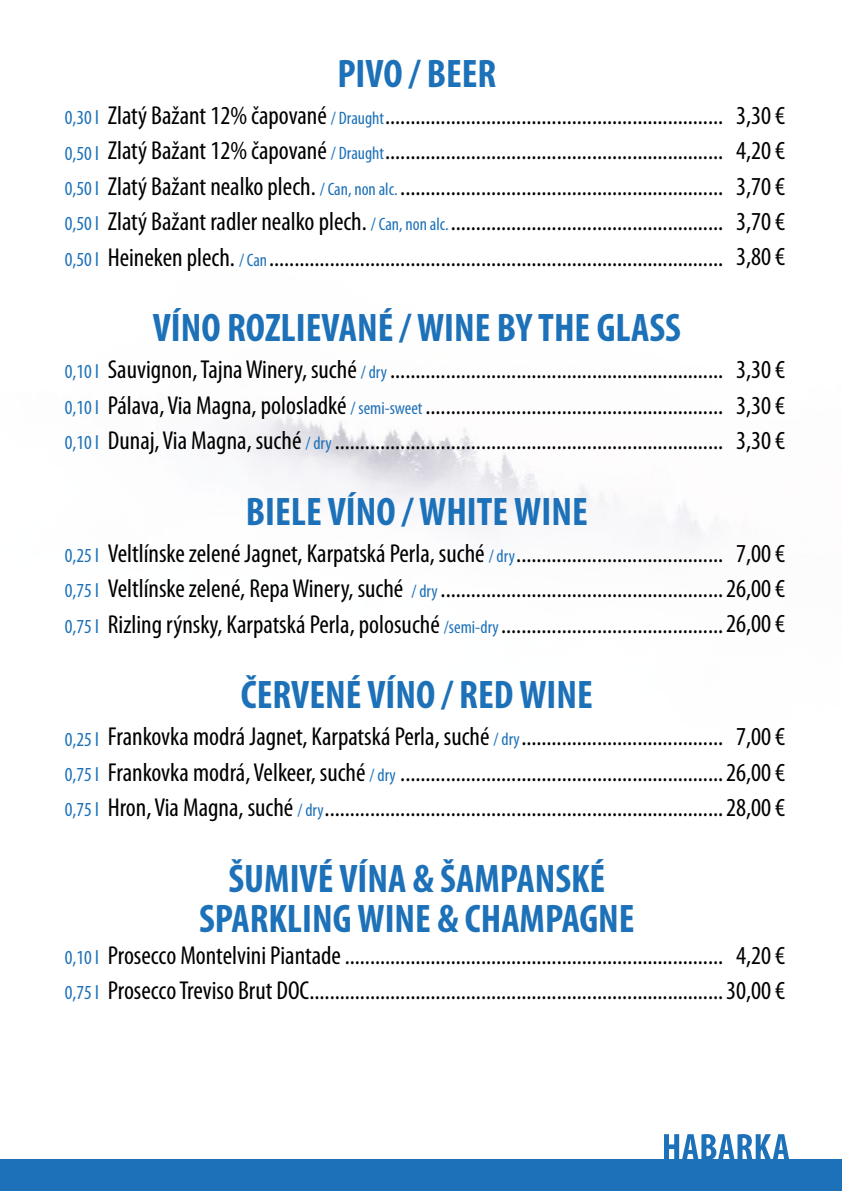
<style>
.page{position:relative;width:842px;height:1191px;background:#fff}
.page>*{position:absolute;margin:0;border:0;box-sizing:border-box;transform-origin:0 0}
.t1{font:700 condensed 40px/40px "Myriad Pro";color:#1d71b8;text-align:center}
.t2{font:condensed 26px/35.4px "Myriad Pro";color:#000;text-align:justify}
.t3{font:condensed 20px/35.4px "Myriad Pro";color:#1d71b8;text-align:justify}
.s1{font-size:18px;color:#1d71b8}
</style>
<div class="page">
<img style="left:240px;top:413px;width:461px;height:127px">
<div style="left:0;top:1159px;width:842px;height:32px;background:#1d71b8"></div>
<svg style="left:664px;top:1134px;width:125px;height:25px"></svg>
<h1 class="t1" style="left:337px;top:54px;width:161px">PIVO / BEER</h1>
<p class="t2" style="left:108px;top:98px;width:617px">Zlatý Bažant 12% čapované <span class="s1">/ Draught</span>...................................................................<br>Zlatý Bažant 12% čapované <span class="s1">/ Draught</span>...................................................................<br>Zlatý Bažant nealko plech. <span class="s1">/ Can, non alc.</span> ................................................................<br>Zlatý Bažant radler nealko plech. <span class="s1">/ Can, non alc.</span> ......................................................<br>Heineken plech. <span class="s1">/ Can</span>..........................................................................................</p>
<p class="t3" style="left:65px;top:100px;width:35px">0,30 l 0,50 l 0,50 l 0,50 l 0,50 l</p>
<p class="t2" style="left:736px;top:98px;width:51px">3,30 € 4,20 € 3,70 € 3,70 € 3,80 €</p>
<h1 class="t1" style="left:153px;top:308px;width:530px">VÍNO ROZLIEVANÉ / WINE BY THE GLASS</h1>
<p class="t2" style="left:108px;top:352px;width:617px">Sauvignon, Tajna Winery, suché <span class="s1">/ dry</span> ..................................................................<br>Pálava, Via Magna, polosladké <span class="s1">/ semi-sweet</span> ...........................................................<br>Dunaj, Via Magna, suché <span class="s1">/ dry</span> .............................................................................</p>
<p class="t3" style="left:65px;top:354px;width:35px">0,10 l 0,10 l 0,10 l</p>
<p class="t2" style="left:736px;top:352px;width:51px">3,30 € 3,30 € 3,30 €</p>
<h1 class="t1" style="left:246px;top:492px;width:343px">BIELE VÍNO / WHITE WINE</h1>
<p class="t2" style="left:108px;top:536px;width:679px;text-align:left">Veltlínske zelené Jagnet, Karpatská Perla, suché <span class="s1">/ dry</span>.........................................<br>Veltlínske zelené, Repa Winery, suché <span class="s1">/ dry</span> ........................................................26,00 €<br>Rizling rýnsky, Karpatská Perla, polosuché <span class="s1">/semi-dry</span>............................................26,00 €</p>
<p class="t3" style="left:65px;top:538px;width:35px">0,25 l 0,75 l 0,75 l</p>
<p class="t2" style="left:736px;top:536px;width:51px">7,00 €</p>
<h1 class="t1" style="left:241px;top:675px;width:353px">ČERVENÉ VÍNO / RED WINE</h1>
<p class="t2" style="left:108px;top:719px;width:679px;text-align:left">Frankovka modrá Jagnet, Karpatská Perla, suché <span class="s1">/ dry</span>........................................<br>Frankovka modrá, Velkeer, suché <span class="s1">/ dry</span> ................................................................26,00 €<br>Hron, Via Magna, suché <span class="s1">/ dry</span>...............................................................................28,00 €</p>
<p class="t3" style="left:65px;top:721px;width:35px">0,25 l 0,75 l 0,75 l</p>
<p class="t2" style="left:736px;top:719px;width:51px">7,00 €</p>
<h1 class="t1" style="left:199px;top:859px;width:437px">ŠUMIVÉ VÍNA &amp; ŠAMPANSKÉ<br>SPARKLING WINE &amp; CHAMPAGNE</h1>
<p class="t2" style="left:108px;top:938px;width:679px">Prosecco Montelvini Piantade...........................................................................<br>Prosecco Treviso Brut DOC..................................................................................30,00 €</p>
<p class="t3" style="left:65px;top:940px;width:35px">0,10 l<br>0,75 l</p>
<p class="t2" style="left:736px;top:938px;width:51px">4,20 €</p>
</div>
